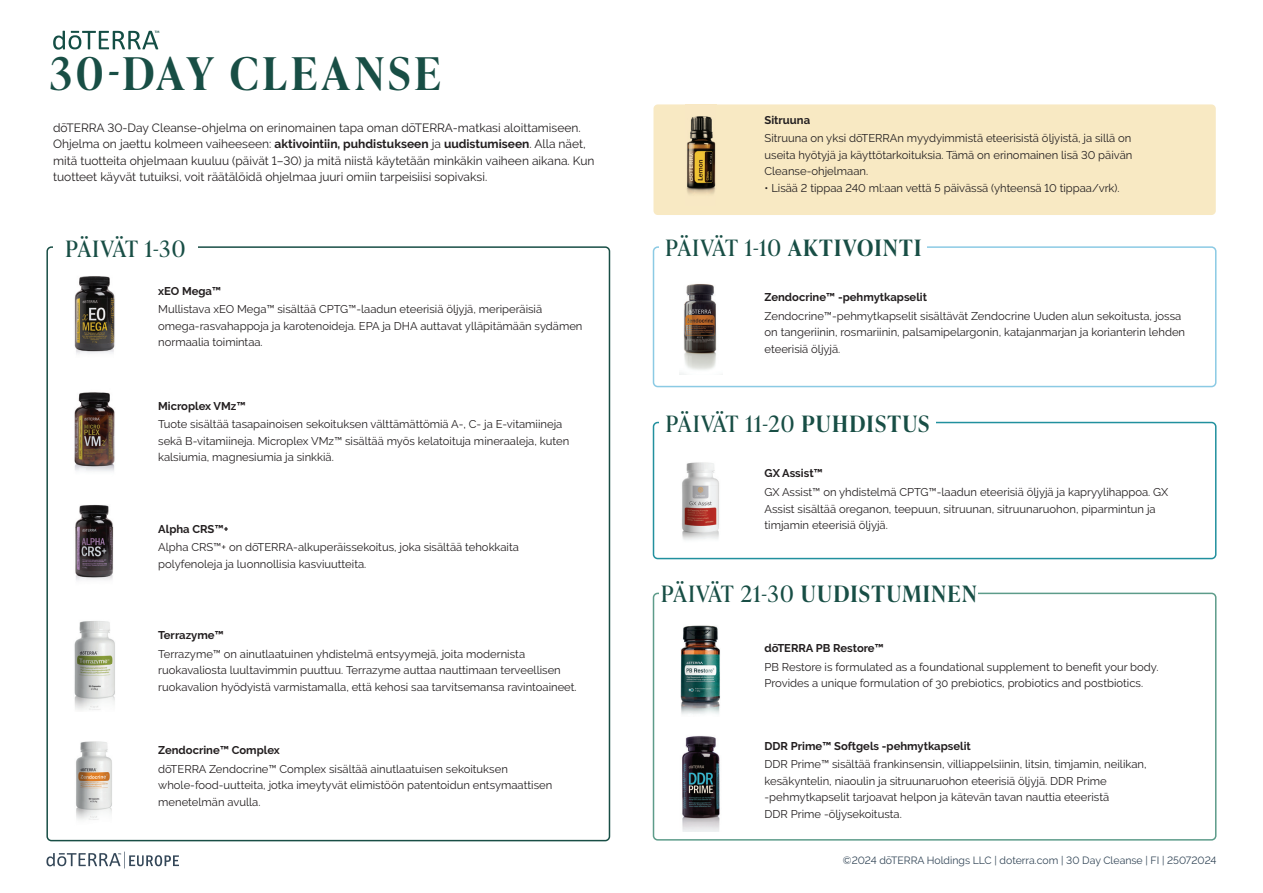
<style>
.page{position:relative;width:1263px;height:893px;background:#fff}
.page>*{position:absolute;margin:0;border:0;box-sizing:border-box;transform-origin:0 0}
.t1{font:600 45px "Ivy Presto Headline";letter-spacing:.085em;color:#184e45}
.t2{font:600 22.5px "Ivy Presto Headline";letter-spacing:.06em;color:#184e45}
.t3{font:22.5px "Ivy Presto Headline";letter-spacing:.01em;color:#184e45}
.t4{font:22.5px "Ivy Presto Headline";letter-spacing:.05em;color:#184e45}
.t5{font:22.5px "Ivy Presto Headline";letter-spacing:.03em;color:#184e45}
.t6{font:12px/16.5px "Raleway";color:#231f20}
.t7{font:11.25px/16.5px "Raleway";color:#231f20}
.t8{font:700 11.25px "Raleway";color:#231f20}
.t9{font:10.5px "Raleway";color:#344758}
.s1{font-weight:700}
.s2{font-weight:600}
.s3{font-weight:400}
</style>
<div class="page">
<svg style="left:46px;top:851px;width:133px;height:17px"></svg>
<div style="left:653px;top:246px;width:563px;height:141px;border:2px solid #8bcae4;border-radius:4px"></div>
<div style="left:653px;top:104px;width:563px;height:111px;background:#f8e9c3;border-radius:4px"></div>
<div style="left:653px;top:422px;width:563px;height:137px;border:2px solid #21909e;border-radius:4px"></div>
<div style="left:653px;top:593px;width:563px;height:248px;border:2px solid #5d9c8a;border-radius:4px"></div>
<svg style="left:53px;top:31px;width:106px;height:19px"></svg>
<div style="left:659px;top:232px;width:268px;height:30px;background:#fff"></div>
<div style="left:659px;top:406px;width:277px;height:34px;background:#fff"></div>
<div style="left:659px;top:580px;width:319px;height:27px;background:#fff"></div>
<img style="left:74px;top:276px;width:41px;height:78px">
<img style="left:74px;top:392px;width:41px;height:79px">
<img style="left:75px;top:505px;width:39px;height:75px">
<img style="left:74px;top:621px;width:41px;height:89px">
<img style="left:76px;top:741px;width:36px;height:79px">
<img style="left:687px;top:116px;width:29px;height:78px">
<img style="left:679px;top:284px;width:38px;height:91px">
<img style="left:682px;top:462px;width:37px;height:78px">
<img style="left:681px;top:625px;width:39px;height:89px">
<img style="left:682px;top:736px;width:38px;height:96px">
<h1 class="t1" style="left:50px;top:41px;width:392px">30-DAY CLEANSE</h1>
<p class="t6" style="left:53px;top:119px;width:543px">dōTERRA 30-Day Cleanse-ohjelma on erinomainen tapa oman dōTERRA-matkasi aloittamiseen.<br>Ohjelma on jaettu kolmeen vaiheeseen: <span class="s1">aktivointiin, puhdistukseen</span> ja <span class="s1">uudistumiseen</span>. Alla näet, mitä tuotteita ohjelmaan kuuluu (päivät 1–30) ja mitä niistä käytetään minkäkin vaiheen aikana. Kun tuotteet käyvät tutuiksi, voit räätälöidä ohjelmaa juuri omiin tarpeisiisi sopivaksi.</p>
<p class="t8" style="left:764px;top:113px;width:47px">Sitruuna</p>
<p class="t7" style="left:764px;top:130px;width:369px;text-align:justify">Sitruuna on yksi dōTERRAn myydyimmistä eteerisistä öljyistä, ja sillä on useita hyötyjä ja käyttötarkoituksia. Tämä on erinomainen lisä 30 päivän Cleanse-ohjelmaan.</p>
<p class="t7" style="left:764px;top:179px;width:357px">• Lisää 2 tippaa 240 ml:aan vettä 5 päivässä (yhteensä 10 tippaa/vrk).</p>
<h2 class="t5" style="left:65px;top:233px;width:121px">PÄIVÄT 1-30</h2>
<h2 class="t3" style="left:665px;top:231px;width:257px">PÄIVÄT 1-10 <span class="s2">AKTIVOINTI</span></h2>
<p class="t8" style="left:158px;top:284px;width:64px">xEO Mega™</p>
<p class="t7" style="left:158px;top:301px;width:426px">Mullistava xEO Mega™ sisältää CPTG™-laadun eteerisiä öljyjä, meriperäisiä omega-rasvahappoja ja karotenoideja. EPA ja DHA auttavat ylläpitämään sydämen normaalia toimintaa.</p>
<p class="t8" style="left:158px;top:399px;width:89px">Microplex VMz™</p>
<p class="t7" style="left:158px;top:416px;width:412px">Tuote sisältää tasapainoisen sekoituksen välttämättömiä A-, C- ja E-vitamiineja sekä B-vitamiineja. Microplex VMz™ sisältää myös kelatoituja mineraaleja, kuten kalsiumia, magnesiumia ja sinkkiä.</p>
<p class="t8" style="left:158px;top:522px;width:72px">Alpha CRS™+</p>
<p class="t7" style="left:158px;top:539px;width:362px">Alpha CRS™+ on dōTERRA-alkuperäissekoitus, joka sisältää tehokkaita polyfenoleja ja luonnollisia kasviuutteita.</p>
<p class="t8" style="left:158px;top:629px;width:67px">Terrazyme™</p>
<p class="t7" style="left:158px;top:646px;width:420px">Terrazyme™ on ainutlaatuinen yhdistelmä entsyymejä, joita modernista ruokavaliosta luultavimmin puuttuu. Terrazyme auttaa nauttimaan terveellisen ruokavalion hyödyistä varmistamalla, että kehosi saa tarvitsemansa ravintoaineet.</p>
<p class="t8" style="left:158px;top:744px;width:123px">Zendocrine™ Complex</p>
<p class="t7" style="left:158px;top:760px;width:396px">dōTERRA Zendocrine™ Complex sisältää ainutlaatuisen sekoituksen whole-food-uutteita, jotka imeytyvät elimistöön patentoidun entsymaattisen menetelmän avulla.</p>
<p class="t8" style="left:764px;top:290px;width:164px">Zendocrine™ -pehmytkapselit</p>
<p class="t7" style="left:764px;top:307px;width:422px">Zendocrine™-pehmytkapselit sisältävät Zendocrine Uuden alun sekoitusta, jossa on tangeriinin, rosmariinin, palsamipelargonin, katajanmarjan ja korianterin lehden eteerisiä öljyjä.</p>
<h2 class="t4" style="left:666px;top:407px;width:265px">PÄIVÄT 11-20 <span class="s2">PUHDISTUS</span></h2>
<p class="t8" style="left:764px;top:467px;width:60px">GX Assist™</p>
<p class="t7" style="left:764px;top:484px;width:405px">GX Assist™ on yhdistelmä CPTG™-laadun eteerisiä öljyjä ja kapryylihappoa. GX<br>Assist sisältää oreganon, teepuun, sitruunan, sitruunaruohon, piparmintun ja timjamin eteerisiä öljyjä.</p>
<h2 class="t2" style="left:661px;top:578px;width:317px"><span class="s3">PÄIVÄT 21-30</span> UUDISTUMINEN</h2>
<p class="t8" style="left:764px;top:642px;width:121px">dōTERRA PB Restore™</p>
<p class="t7" style="left:764px;top:659px;width:396px">PB Restore is formulated as a foundational supplement to benefit your body.<br>Provides a unique formulation of 30 prebiotics, probiotics and postbiotics.</p>
<p class="t8" style="left:764px;top:739px;width:208px">DDR Prime™ Softgels -pehmytkapselit</p>
<p class="t7" style="left:764px;top:756px;width:383px">DDR Prime™ sisältää frankinsensin, villiappelsiinin, litsin, timjamin, neilikan, kesäkyntelin, niaoulin ja sitruunaruohon eteerisiä öljyjä. DDR Prime -pehmytkapselit tarjoavat helpon ja kätevän tavan nauttia eteeristä<br>DDR Prime -öljysekoitusta.</p>
<p class="t9" style="left:843px;top:854px;width:375px">©2024 dōTERRA Holdings LLC | doterra.com | 30 Day Cleanse | FI | 25072024</p>
</div>
